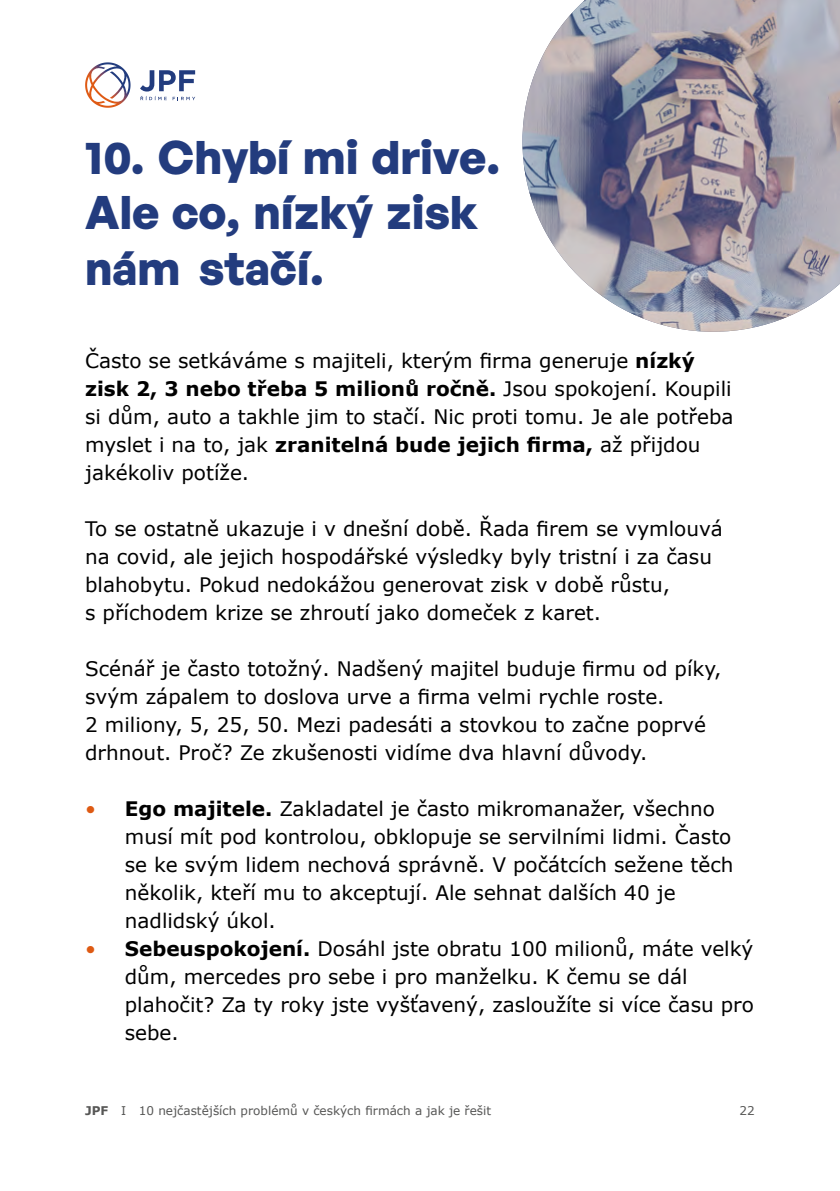
<style>
.page{position:relative;width:840px;height:1191px;background:#fff}
.page>*{position:absolute;margin:0;border:0;box-sizing:border-box;transform-origin:0 0}
.t1{font:700 46px/55.2px "General Sans";color:#233c7e}
.t2{font:20px/28px "Verdana";color:#000}
.t3{font:12px "Verdana";color:#575756}
.s1{font-weight:700}
.s2{color:#de5a13}
</style>
<div class="page">
<svg style="left:140px;top:70px;width:55px;height:30px"></svg>
<svg style="left:85px;top:62px;width:45px;height:46px"></svg>
<svg style="left:522px;top:0;width:317px;height:332px;background:#a3a0ad"></svg>
<h1 class="t1" style="left:85px;top:129px;width:416px">10. Chybí mi drive.<br>Ale co, nízký zisk nám stačí.</h1>
<p class="t2" style="left:85px;top:347px;width:649px">Často se setkáváme s majiteli, kterým firma generuje <span class="s1">nízký zisk 2, 3 nebo třeba 5 milionů ročně.</span> Jsou spokojení. Koupili si dům, auto a takhle jim to stačí. Nic proti tomu. Je ale potřeba myslet i na to, jak <span class="s1">zranitelná bude jejich firma,</span> až přijdou jakékoliv potíže.</p>
<p class="t2" style="left:85px;top:515px;width:639px">To se ostatně ukazuje i v dnešní době. Řada firem se vymlouvá na covid, ale jejich hospodářské výsledky byly tristní i za času blahobytu. Pokud nedokážou generovat zisk v době růstu,<br>s příchodem krize se zhroutí jako domeček z karet.</p>
<p class="t2" style="left:85px;top:655px;width:637px">Scénář je často totožný. Nadšený majitel buduje firmu od píky, svým zápalem to doslova urve a firma velmi rychle roste.<br>2 miliony, 5, 25, 50. Mezi padesáti a stovkou to začne poprvé drhnout. Proč? Ze zkušenosti vidíme dva hlavní důvody.</p>
<p class="t2" style="left:125px;top:795px;width:609px;text-indent:-40px"><span class="s2">•</span> <span class="s1">Ego majitele.</span> Zakladatel je často mikromanažer, všechno musí mít pod kontrolou, obklopuje se servilními lidmi. Často se ke svým lidem nechová správně. V počátcích sežene těch několik, kteří mu to akceptují. Ale sehnat dalších 40 je nadlidský úkol.</p>
<p class="t2" style="left:125px;top:935px;width:630px;text-indent:-40px"><span class="s2">•</span> <span class="s1">Sebeuspokojení.</span> Dosáhl jste obratu 100 milionů, máte velký dům, mercedes pro sebe i pro manželku. K čemu se dál plahočit? Za ty roky jste vyšťavený, zasloužíte si více času pro sebe.</p>
<p class="t3" style="left:85px;top:1103px;width:407px"><span class="s1">JPF</span> I 10 nejčastějších problémů v českých firmách a jak je řešit</p>
<p class="t3" style="left:739px;top:1103px;width:17px">22</p>
</div>
